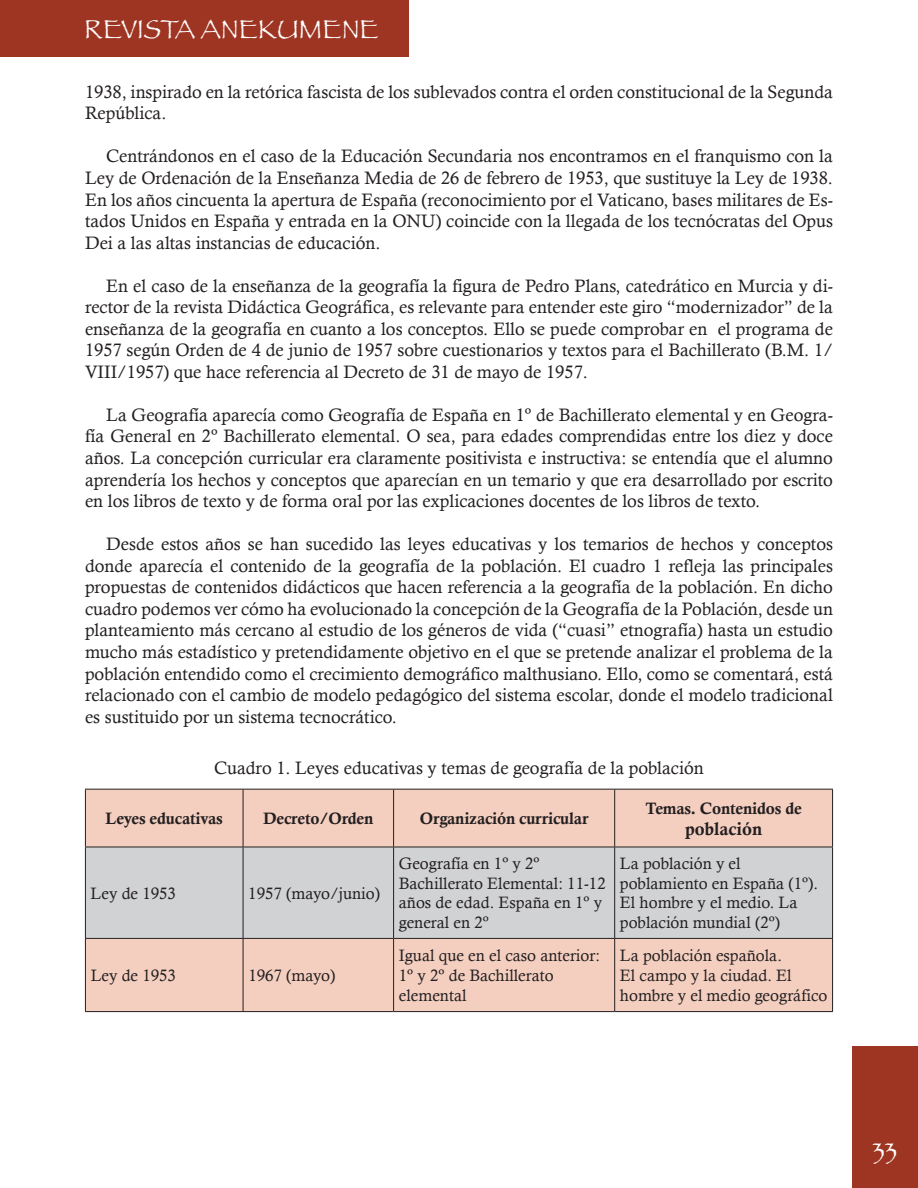
<style>
.page{position:relative;width:918px;height:1188px;background:#fff}
.page>*{position:absolute;margin:0;border:0;box-sizing:border-box;transform-origin:0 0}
.t1{font:27px "Papyrus";color:#fff}
.t2{font:25.5px "Papyrus";color:#fff}
.t3{font:18px/21.6px "Calisto";color:#231f20;text-align:justify}
.t4{font:18px "Calis MT Bol";color:#231f20}
.t5{font:16.5px/19.8px "Calisto";color:#231f20}
.t6{font:16.5px "Calis MT Bol";letter-spacing:-.01em;color:#231f20}
</style>
<div class="page">
<div style="left:0;top:0;width:409px;height:56px;background:#9e3522"></div>
<div style="left:852px;top:1047px;width:66px;height:141px;background:#9e3522"></div>
<div style="left:86px;top:790px;width:746px;height:221px;background:#f4cfc0"></div>
<div style="left:86px;top:848px;width:746px;height:90px;background:#d1d2d4"></div>
<hr style="left:832px;top:790px;width:1px;height:57px;background:#231f20">
<hr style="left:832px;top:847px;width:1px;height:91px;background:#231f20">
<hr style="left:832px;top:939px;width:1px;height:72px;background:#231f20">
<hr style="left:85px;top:789px;width:158px;height:1px;background:#231f20">
<hr style="left:243px;top:789px;width:151px;height:1px;background:#231f20">
<hr style="left:394px;top:789px;width:221px;height:1px;background:#231f20">
<hr style="left:615px;top:789px;width:218px;height:1px;background:#231f20">
<hr style="left:85px;top:847px;width:158px;height:1px;background:#231f20">
<hr style="left:243px;top:847px;width:151px;height:1px;background:#231f20">
<hr style="left:394px;top:847px;width:221px;height:1px;background:#231f20">
<hr style="left:615px;top:847px;width:218px;height:1px;background:#231f20">
<hr style="left:85px;top:938px;width:158px;height:1px;background:#231f20">
<hr style="left:243px;top:938px;width:151px;height:1px;background:#231f20">
<hr style="left:394px;top:938px;width:221px;height:1px;background:#231f20">
<hr style="left:615px;top:938px;width:218px;height:1px;background:#231f20">
<hr style="left:85px;top:1011px;width:158px;height:1px;background:#231f20">
<hr style="left:243px;top:1011px;width:151px;height:1px;background:#231f20">
<hr style="left:394px;top:1011px;width:221px;height:1px;background:#231f20">
<hr style="left:615px;top:1011px;width:218px;height:1px;background:#231f20">
<hr style="left:85px;top:790px;width:1px;height:57px;background:#231f20">
<hr style="left:243px;top:790px;width:1px;height:57px;background:#231f20">
<hr style="left:393px;top:790px;width:1px;height:57px;background:#231f20">
<hr style="left:614px;top:790px;width:1px;height:57px;background:#231f20">
<hr style="left:85px;top:847px;width:1px;height:91px;background:#231f20">
<hr style="left:243px;top:847px;width:1px;height:91px;background:#231f20">
<hr style="left:393px;top:847px;width:1px;height:91px;background:#231f20">
<hr style="left:614px;top:847px;width:1px;height:91px;background:#231f20">
<hr style="left:85px;top:939px;width:1px;height:72px;background:#231f20">
<hr style="left:243px;top:939px;width:1px;height:72px;background:#231f20">
<hr style="left:393px;top:939px;width:1px;height:72px;background:#231f20">
<hr style="left:614px;top:939px;width:1px;height:72px;background:#231f20">
<h1 class="t1" style="left:84px;top:12px;width:296px">REVISTA ANEKUMENE</h1>
<p class="t3" style="left:85px;top:81px;width:749px">1938, inspirado en la retórica fascista de los sublevados contra el orden constitucional de la Segunda<br>República.</p>
<p class="t3" style="left:85px;top:145px;width:749px;text-indent:21px">Centrándonos en el caso de la Educación Secundaria nos encontramos en el franquismo con la Ley de Ordenación de la Enseñanza Media de 26 de febrero de 1953, que sustituye la Ley de 1938.<br>En los años cincuenta la apertura de España (reconocimiento por el Vaticano, bases militares de Es&shy;tados Unidos en España y entrada en la ONU) coincide con la llegada de los tecnócratas del Opus Dei a las altas instancias de educación.</p>
<p class="t3" style="left:85px;top:275px;width:749px;text-indent:21px">En el caso de la enseñanza de la geografía la figura de Pedro Plans, catedrático en Murcia y di&shy;rector de la revista Didáctica Geográfica, es relevante para entender este giro “modernizador” de la enseñanza de la geografía en cuanto a los conceptos. Ello se puede comprobar en el programa de 1957 según Orden de 4 de junio de 1957 sobre cuestionarios y textos para el Bachillerato (B.M. 1/ VIII/1957) que hace referencia al Decreto de 31 de mayo de 1957.</p>
<p class="t3" style="left:85px;top:404px;width:749px;text-indent:21px">La Geografía aparecía como Geografía de España en 1º de Bachillerato elemental y en Geogra&shy;fía General en 2º Bachillerato elemental. O sea, para edades comprendidas entre los diez y doce años. La concepción curricular era claramente positivista e instructiva: se entendía que el alumno aprendería los hechos y conceptos que aparecían en un temario y que era desarrollado por escrito en los libros de texto y de forma oral por las explicaciones docentes de los libros de texto.</p>
<p class="t3" style="left:85px;top:533px;width:750px;text-indent:21px">Desde estos años se han sucedido las leyes educativas y los temarios de hechos y conceptos donde aparecía el contenido de la geografía de la población. El cuadro 1 refleja las principales propuestas de contenidos didácticos que hacen referencia a la geografía de la población. En dicho cuadro podemos ver cómo ha evolucionado la concepción de la Geografía de la Población, desde un planteamiento más cercano al estudio de los géneros de vida (“cuasi” etnografía) hasta un estudio mucho más estadístico y pretendidamente objetivo en el que se pretende analizar el problema de la población entendido como el crecimiento demográfico malthusiano. Ello, como se comentará, está relacionado con el cambio de modelo pedagógico del sistema escolar, donde el modelo tradicional es sustituido por un sistema tecnocrático.</p>
<p class="t3" style="left:214px;top:757px;width:491px">Cuadro 1. Leyes educativas y temas de geografía de la población</p>
<p class="t6" style="left:106px;top:812px;width:119px">Leyes educativas</p>
<p class="t6" style="left:263px;top:812px;width:112px">Decreto/Orden</p>
<p class="t6" style="left:420px;top:812px;width:170px">Organización curricular</p>
<p class="t6" style="left:645px;top:801px;width:158px">Temas. Contenidos de</p>
<p class="t4" style="left:685px;top:822px;width:79px">población</p>
<p class="t5" style="left:91px;top:883px;width:87px">Ley de 1953</p>
<p class="t5" style="left:248px;top:883px;width:133px">1957 (mayo/junio)</p>
<p class="t5" style="left:91px;top:965px;width:87px">Ley de 1953</p>
<p class="t5" style="left:248px;top:965px;width:89px">1967 (mayo)</p>
<p class="t5" style="left:399px;top:853px;width:208px">Geografía en 1º y 2º<br>Bachillerato Elemental: 11-12 años de edad. España en 1º y general en 2º</p>
<p class="t5" style="left:620px;top:853px;width:200px">La población y el poblamiento en España (1º).<br>El hombre y el medio. La población mundial (2º)</p>
<p class="t5" style="left:399px;top:945px;width:203px">Igual que en el caso anterior:<br>1º y 2º de Bachillerato elemental</p>
<p class="t5" style="left:620px;top:945px;width:209px">La población española.<br>El campo y la ciudad. El hombre y el medio geográfico</p>
<h2 class="t2" style="left:873px;top:1136px;width:26px">33</h2>
</div>
